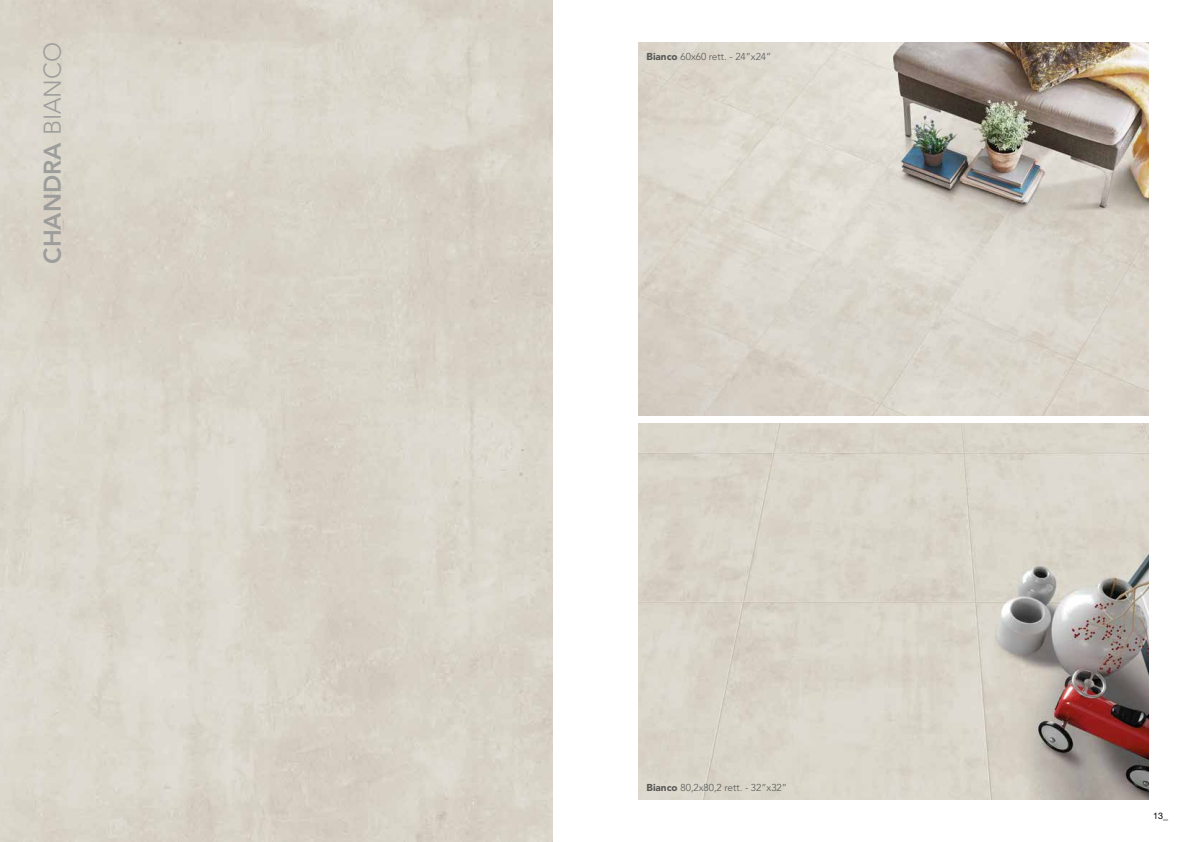
<style>
.page{position:relative;width:1191px;height:842px;background:#fff}
.page>*{position:absolute;margin:0;border:0;box-sizing:border-box;transform-origin:0 0}
.t1{font:800 24px "Avenir LT Std";color:#9d9d9c}
.t2{font:300 10px "Avenir LT Std";color:#575756}
.t3{font:9px "Helvetica Neue LT Std";color:#000}
.s1{font-weight:300}
.s2{font-weight:900}
.s3{font-family:"Avenir LT Std";font-size:10px}
</style>
<div class="page">
<img style="left:638px;top:43px;width:510px;height:372px">
<img style="left:638px;top:424px;width:510px;height:375px">
<h1 class="t1" style="left:38px;top:264px;width:223px;rotate:-90deg">CHANDRA <span class="s1">BIANCO</span></h1>
<p class="t2" style="left:646px;top:50px;width:126px"><span class="s2">Bianco</span> 60x60 rett. - 24”x24”</p>
<p class="t2" style="left:646px;top:782px;width:142px"><span class="s2">Bianco</span> 80,2x80,2 rett. - 32”x32”</p>
<p class="t3" style="left:1153px;top:811px;width:17px">13<span class="s3">_</span></p>
</div>
